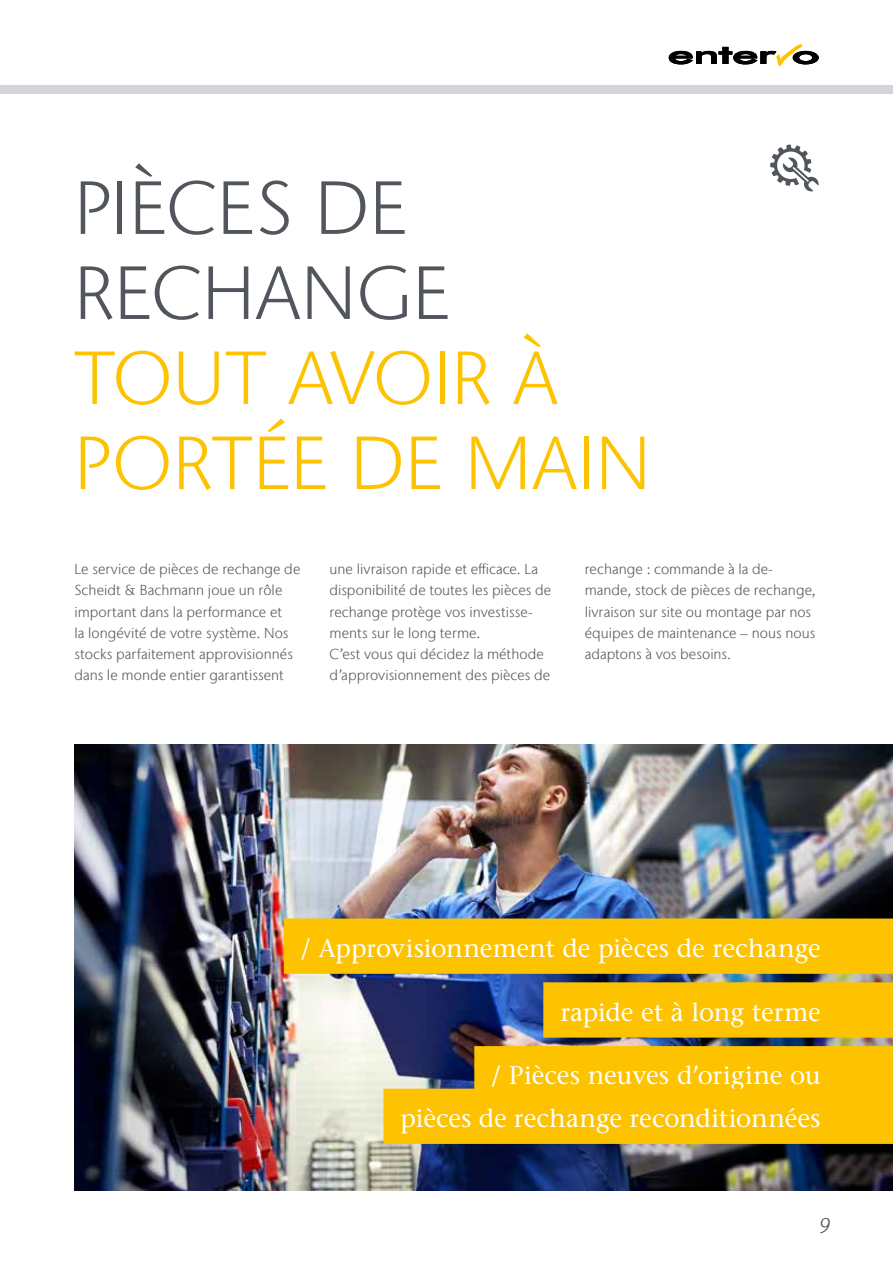
<style>
.page{position:relative;width:893px;height:1263px;background:#fff}
.page>*{position:absolute;margin:0;border:0;box-sizing:border-box;transform-origin:0 0}
.t1{font:300 75px/85.1px "Stone Sans IIITC Com";letter-spacing:.01em;color:#fdc300}
.t2{font:300 75px/85.1px "Stone Sans IIITC Com";letter-spacing:.01em;color:#51565d}
.t3{font:500 25.5px "Stone Serif Std";letter-spacing:-.005em;color:#fff}
.t4{font:300 21px "Stone Sans IIITC Com";color:#51565d}
.t5{font:300 14.4px/21.3px "Stone Sans IIITC Com";letter-spacing:.005em;color:#565655}
</style>
<div class="page">
<img style="left:74px;top:744px;width:819px;height:447px">
<div style="left:284px;top:918px;width:609px;height:56px;background:#fdc300"></div>
<div style="left:474px;top:1046px;width:419px;height:55px;background:#fdc300"></div>
<div style="left:543px;top:982px;width:350px;height:55px;background:#fdc300"></div>
<div style="left:383px;top:1089px;width:510px;height:55px;background:#fdc300"></div>
<svg style="left:770px;top:145px;width:49px;height:47px"></svg>
<div style="left:0;top:85px;width:893px;height:9px;background:#d3d5da"></div>
<svg style="left:669px;top:44px;width:150px;height:22px"></svg>
<h1 class="t2" style="left:74px;top:165px;width:377px">PIÈCES DE<br>RECHANGE</h1>
<h1 class="t1" style="left:74px;top:335px;width:578px">TOUT AVOIR À<br>PORTÉE DE MAIN</h1>
<p class="t5" style="left:74px;top:558px;width:228px">Le service de pièces de rechange de Scheidt &amp; Bachmann joue un rôle important dans la performance et<br>la longévité de votre système. Nos stocks parfaitement approvisionnés dans le monde entier garantissent</p>
<p class="t5" style="left:330px;top:558px;width:223px">une livraison rapide et efficace. La disponibilité de toutes les pièces de rechange protège vos investisse&shy;ments sur le long terme.<br>C’est vous qui décidez la méthode d’approvisionnement des pièces de</p>
<p class="t5" style="left:585px;top:558px;width:233px">rechange : commande à la de&shy;mande, stock de pièces de rechange, livraison sur site ou montage par nos équipes de maintenance – nous nous adaptons à vos besoins.</p>
<h2 class="t3" style="left:301px;top:933px;width:521px">/ Approvisionnement de pièces de rechange</h2>
<h2 class="t3" style="left:560px;top:996px;width:262px">rapide et à long terme</h2>
<h2 class="t3" style="left:491px;top:1060px;width:331px">/ Pièces neuves d’origine ou</h2>
<h2 class="t3" style="left:400px;top:1103px;width:422px">pièces de rechange reconditionnées</h2>
<h3 class="t4" style="left:819px;top:1213px;width:16px">9</h3>
</div>
